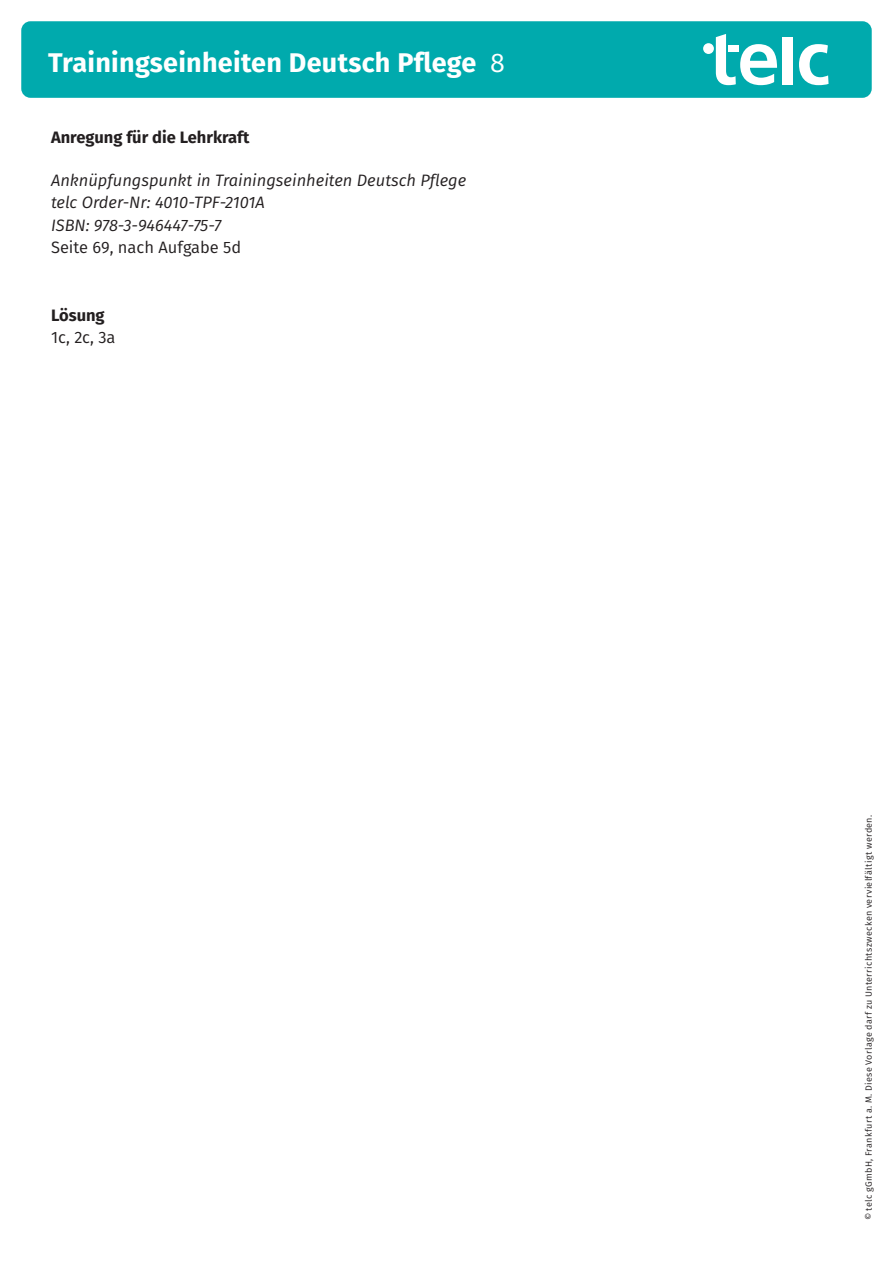
<style>
.page{position:relative;width:893px;height:1263px;background:#fff}
.page>*{position:absolute;margin:0;border:0;box-sizing:border-box;transform-origin:0 0}
.t1{font:700 27px "Fira Sans";letter-spacing:.01em;color:#fff}
.t2{font:italic 16.5px/22.5px "Fira Sans";color:#231f20}
.t3{font:700 16.5px "Fira Sans";color:#231f20}
.t4{font:16.5px "Fira Sans";color:#231f20}
.t5{font:9px "Fira Sans";letter-spacing:.035em;color:#231f20}
.s1{font-weight:400}
</style>
<div class="page">
<div style="left:22px;top:22px;width:849px;height:75px;background:#00aaad;border-radius:9px"></div>
<div style="left:21px;top:21px;width:851px;height:77px;border:2px solid #00aaad;border-radius:9px"></div>
<svg style="left:716px;top:34px;width:61px;height:51px"></svg>
<div style="left:783px;top:37px;width:10px;height:47px;background:#fff"></div>
<svg style="left:799px;top:44px;width:29px;height:41px"></svg>
<div style="left:703px;top:43px;width:11px;height:11px;background:#fff;border-radius:50%"></div>
<div style="left:728px;top:45px;width:11px;height:7px;background:#fff"></div>
<h1 class="t1" style="left:48px;top:40px;width:458px">Trainingseinheiten Deutsch Pflege <span class="s1">8</span></h1>
<p class="t3" style="left:51px;top:123px;width:200px">Anregung für die Lehrkraft</p>
<p class="t2" style="left:51px;top:168px;width:417px">Anknüpfungspunkt in Trainingseinheiten Deutsch Pflege telc Order-Nr: 4010-TPF-2101A<br>ISBN: 978-3-946447-75-7</p>
<p class="t4" style="left:51px;top:235px;width:192px">Seite 69, nach Aufgabe 5d</p>
<p class="t3" style="left:51px;top:301px;width:55px">Lösung</p>
<p class="t4" style="left:51px;top:325px;width:66px">1c, 2c, 3a</p>
<p class="t5" style="left:862px;top:1220px;width:407px;rotate:-90deg">© telc gGmbH, Frankfurt a. M. Diese Vorlage darf zu Unterrichtszwecken vervielfältigt werden.</p>
</div>
